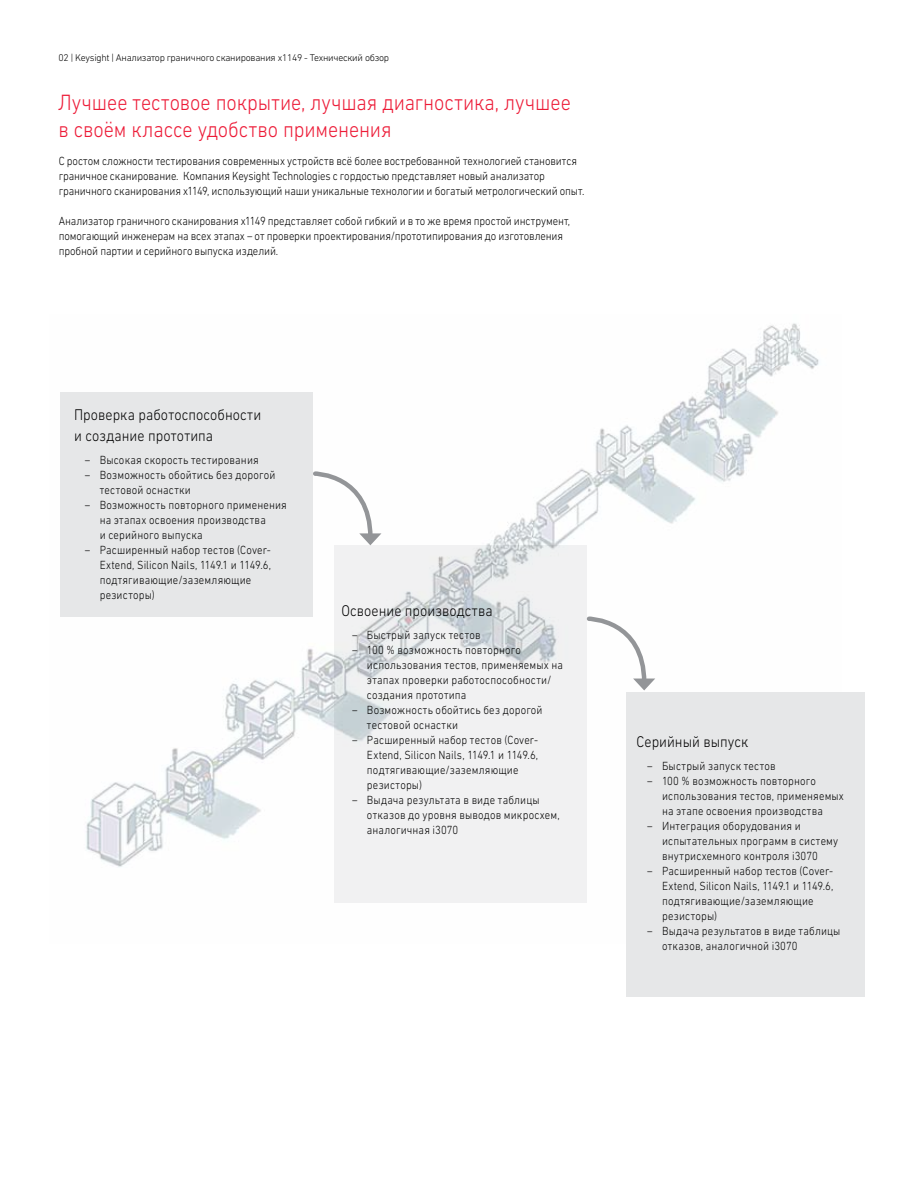
<style>
.page{position:relative;width:918px;height:1188px;background:#fff}
.page>*{position:absolute;margin:0;border:0;box-sizing:border-box;transform-origin:0 0}
.t1{font:300 22.5px/27px "DIN Next CYR";color:#ed1b37;scale:.9 1}
.t2{font:300 15.75px/21px "DIN Next CYR";letter-spacing:.005em;color:#000;scale:.9 1}
.t3{font:300 12px/15px "DIN Next CYR";letter-spacing:.01em;color:#000;scale:.9 1}
.t4{font:300 12px/15px "DIN Next CYR";letter-spacing:-.01em;color:#000;scale:.9 1}
.t5{font:300 9.9px "DIN Next CYR";letter-spacing:-.025em;color:#000}
</style>
<div class="page">
<img style="left:86px;top:323px;width:756px;height:580px">
<svg style="left:313px;top:469px;width:68px;height:76px"></svg>
<svg style="left:585px;top:614px;width:70px;height:76px"></svg>
<div style="left:626px;top:693px;width:238px;height:304px;background:#e6e7e8"></div>
<div style="left:60px;top:392px;width:253px;height:225px;background:#e6e7e8"></div>
<p class="t5" style="left:59px;top:52px;width:332px">02 | Keysight | Анализатор граничного сканирования x1149 - Технический обзор</p>
<h1 class="t1" style="left:59px;top:89px;width:571px">Лучшее тестовое покрытие, лучшая диагностика, лучшее в своём классе удобство применения</h1>
<p class="t4" style="left:59px;top:153px;width:586px">С ростом сложности тестирования современных устройств всё более востребованной технологией становится граничное сканирование. Компания Keysight Technologies с гордостью представляет новый анализатор граничного сканирования x1149, использующий наши уникальные технологии и богатый метрологический опыт.</p>
<p class="t4" style="left:59px;top:213px;width:570px">Анализатор граничного сканирования x1149 представляет собой гибкий и в то же время простой инструмент, помогающий инженерам на всех этапах – от проверки проектирования/прототипирования до изготовления пробной партии и серийного выпуска изделий.</p>
<h2 class="t2" style="left:74px;top:404px;width:209px">Проверка работоспособности и создание прототипа</h2>
<p class="t3" style="left:85px;top:453px;width:195px">– Высокая скорость тестирования</p>
<p class="t3" style="left:100px;top:468px;width:197px;text-indent:-15px">– Возможность обойтись без дорогой тестовой оснастки</p>
<p class="t3" style="left:100px;top:498px;width:209px;text-indent:-15px">– Возможность повторного применения на этапах освоения производства<br>и серийного выпуска</p>
<p class="t3" style="left:100px;top:543px;width:192px;text-indent:-15px">– Расширенный набор тестов (Cover-<br>Extend, Silicon Nails, 1149.1 и 1149.6, подтягивающие/заземляющие резисторы)</p>
<h2 class="t2" style="left:341px;top:600px;width:170px">Освоение производства</h2>
<p class="t3" style="left:352px;top:627px;width:144px">– Быстрый запуск тестов</p>
<p class="t3" style="left:367px;top:642px;width:219px;text-indent:-15px">– 100 % возможность повторного использования тестов, применяемых на этапах проверки работоспособности/ создания прототипа</p>
<p class="t3" style="left:367px;top:702px;width:197px;text-indent:-15px">– Возможность обойтись без дорогой тестовой оснастки</p>
<p class="t3" style="left:367px;top:732px;width:192px;text-indent:-15px">– Расширенный набор тестов (Cover-<br>Extend, Silicon Nails, 1149.1 и 1149.6, подтягивающие/заземляющие резисторы)</p>
<p class="t3" style="left:367px;top:792px;width:216px;text-indent:-15px">– Выдача результата в виде таблицы отказов до уровня выводов микросхем, аналогичная i3070</p>
<h2 class="t2" style="left:637px;top:731px;width:126px">Серийный выпуск</h2>
<p class="t3" style="left:647px;top:759px;width:144px">– Быстрый запуск тестов</p>
<p class="t3" style="left:662px;top:774px;width:204px;text-indent:-15px">– 100 % возможность повторного использования тестов, применяемых на этапе освоения производства</p>
<p class="t3" style="left:662px;top:819px;width:197px;text-indent:-15px">– Интеграция оборудования и испытательных программ в систему внутрисхемного контроля i3070</p>
<p class="t3" style="left:662px;top:864px;width:192px;text-indent:-15px">– Расширенный набор тестов (Cover-<br>Extend, Silicon Nails, 1149.1 и 1149.6, подтягивающие/заземляющие резисторы)</p>
<p class="t3" style="left:662px;top:924px;width:200px;text-indent:-15px">– Выдача результатов в виде таблицы отказов, аналогичной i3070</p>
</div>
